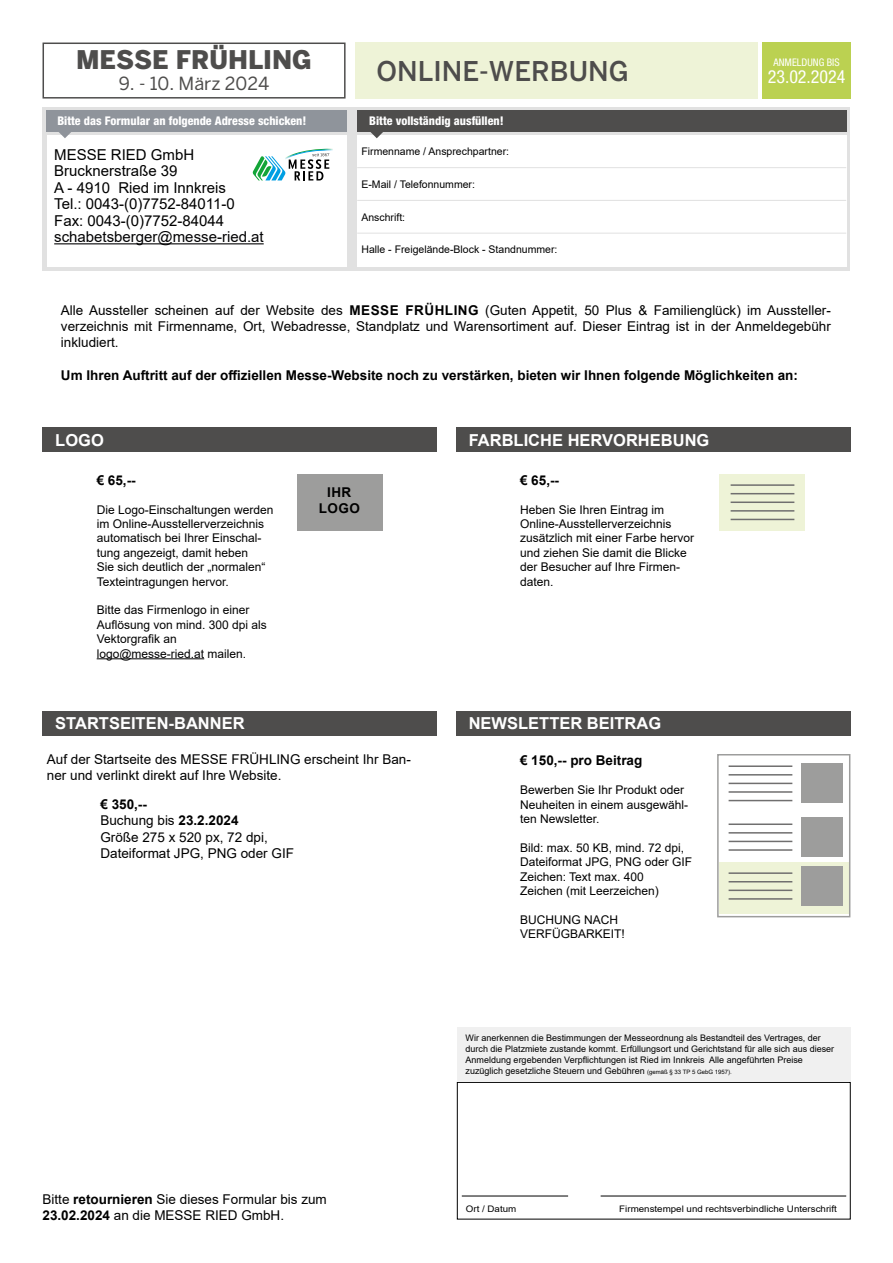
<style>
.page{position:relative;width:893px;height:1263px;background:#fff}
.page>*{position:absolute;margin:0;border:0;box-sizing:border-box;transform-origin:0 0}
.t1{font:500 27px "Benton Sans";color:#4e4d4c}
.t2{font:900 25.5px "Benton Sans";color:#4e4d4c}
.t3{font:18px "Benton Sans";color:#4e4d4c}
.t4{font:condensed 18px "Helvetica Neue LT Std";color:#fff}
.t5{font:700 16.5px "Arial";color:#fff}
.t6{font:15px/16.5px "Arial";color:#000}
.t7{font:15px "Arial";color:#020203}
.t8{font:13.5px/16.2px "Arial";color:#000}
.t9{font:700 13.5px/16.2px "Arial";color:#000;text-align:center}
.t10{font:12px/14.4px "Arial";color:#000}
.t11{font:800 condensed 12px "Helvetica Neue LT Std";color:#fff}
.t12{font:10.5px "Arial";color:#000}
.t13{font:condensed 10.5px "Helvetica Neue LT Std";color:#fff}
.t14{font:9px/10.8px "Arial";color:#000}
.t15{font:9px "Arial";color:#000;scale:1.08 1}
.s1{font-weight:700}
.s2{color:#020203}
.s3{font-size:6px}
</style>
<div class="page">
<div style="left:43px;top:107px;width:807px;height:163px;background:#e1e1e1"></div>
<div style="left:47px;top:135px;width:300px;height:132px;background:#fff"></div>
<div style="left:47px;top:111px;width:300px;height:21px;background:#8f949b"></div>
<svg style="left:59px;top:132px;width:12px;height:6px"></svg>
<hr style="left:54px;top:243px;width:210px;height:1px;background:#020203">
<svg style="left:253px;top:149px;width:80px;height:31px"></svg>
<div style="left:357px;top:135px;width:489px;height:132px;background:#fff"></div>
<hr style="left:357px;top:167px;width:489px;height:1px;background:#e1e1e1">
<hr style="left:357px;top:200px;width:489px;height:1px;background:#e1e1e1">
<hr style="left:357px;top:233px;width:489px;height:1px;background:#e1e1e1">
<div style="left:357px;top:111px;width:489px;height:21px;background:#4e4d4c"></div>
<svg style="left:370px;top:132px;width:13px;height:6px"></svg>
<div style="left:457px;top:1082px;width:393px;height:137px;border:1px solid #000"></div>
<div style="left:457px;top:1027px;width:393px;height:54px;background:#f0f0f0"></div>
<hr style="left:462px;top:1196px;width:106px;height:1px;background:#000">
<hr style="left:601px;top:1196px;width:245px;height:1px;background:#000">
<hr style="left:97px;top:658px;width:107px;height:1px;background:#020203">
<div style="left:43px;top:428px;width:394px;height:24px;background:#4e4d4c"></div>
<div style="left:456px;top:711px;width:394px;height:24px;background:#4e4d4c"></div>
<div style="left:456px;top:428px;width:394px;height:24px;background:#4e4d4c"></div>
<div style="left:43px;top:711px;width:394px;height:24px;background:#4e4d4c"></div>
<div style="left:297px;top:474px;width:85px;height:56px;background:#9d9d9c"></div>
<div style="left:720px;top:474px;width:85px;height:56px;background:#eef3d7"></div>
<hr style="left:731px;top:484px;width:63px;height:2px;background:#706f6f">
<hr style="left:731px;top:493px;width:63px;height:1px;background:#706f6f">
<hr style="left:731px;top:501px;width:63px;height:2px;background:#706f6f">
<hr style="left:731px;top:510px;width:63px;height:2px;background:#706f6f">
<hr style="left:731px;top:519px;width:63px;height:1px;background:#706f6f">
<div style="left:719px;top:862px;width:131px;height:51px;background:#eef3d7"></div>
<div style="left:717px;top:754px;width:133px;height:163px;border:2px solid #9d9d9c"></div>
<hr style="left:729px;top:765px;width:63px;height:2px;background:#706f6f">
<hr style="left:729px;top:774px;width:63px;height:1px;background:#706f6f">
<hr style="left:729px;top:783px;width:63px;height:1px;background:#706f6f">
<hr style="left:729px;top:791px;width:63px;height:2px;background:#706f6f">
<hr style="left:729px;top:800px;width:63px;height:1px;background:#706f6f">
<hr style="left:729px;top:823px;width:63px;height:2px;background:#706f6f">
<hr style="left:729px;top:832px;width:63px;height:1px;background:#706f6f">
<hr style="left:729px;top:841px;width:63px;height:1px;background:#706f6f">
<hr style="left:729px;top:849px;width:63px;height:2px;background:#706f6f">
<hr style="left:729px;top:872px;width:63px;height:2px;background:#706f6f">
<hr style="left:729px;top:881px;width:63px;height:1px;background:#706f6f">
<hr style="left:729px;top:889px;width:63px;height:2px;background:#706f6f">
<hr style="left:729px;top:898px;width:63px;height:2px;background:#706f6f">
<div style="left:801px;top:763px;width:41px;height:39px;background:#9d9d9c"></div>
<div style="left:801px;top:817px;width:41px;height:40px;background:#9d9d9c"></div>
<div style="left:801px;top:866px;width:41px;height:40px;background:#9d9d9c"></div>
<div style="left:43px;top:43px;width:303px;height:56px;border:2px solid #4e4d4c"></div>
<div style="left:355px;top:43px;width:403px;height:56px;background:#eef3d7"></div>
<div style="left:762px;top:43px;width:89px;height:56px;background:#bbd151"></div>
<h2 class="t2" style="left:76px;top:45px;width:238px">MESSE FRÜHLING</h2>
<h3 class="t3" style="left:119px;top:73px;width:152px">9. - 10. März 2024</h3>
<p class="t11" style="left:57px;top:114px;width:251px">Bitte das Formular an folgende Adresse schicken!</p>
<p class="t6" style="left:54px;top:146px;width:182px">MESSE RIED GmbH<br>Brucknerstraße 39<br>A - 4910 Ried im Innkreis<br>Tel.: 0043-(0)7752-84011-0<br>Fax: 0043-(0)7752-84044</p>
<p class="t7" style="left:54px;top:227px;width:211px">schabetsberger@messe-ried.at</p>
<h1 class="t1" style="left:377px;top:55px;width:254px">ONLINE-WERBUNG</h1>
<p class="t13" style="left:773px;top:56px;width:68px">ANMELDUNG BIS</p>
<h3 class="t4" style="left:768px;top:66px;width:79px">23.02.2024</h3>
<p class="t11" style="left:369px;top:114px;width:136px">Bitte vollständig ausfüllen!</p>
<p class="t12" style="left:361px;top:144px;width:149px">Firmenname / Ansprechpartner:</p>
<p class="t12" style="left:361px;top:177px;width:115px">E-Mail / Telefonnummer:</p>
<p class="t12" style="left:361px;top:210px;width:45px">Anschrift:</p>
<p class="t12" style="left:361px;top:242px;width:198px">Halle - Freigelände-Block - Standnummer:</p>
<p class="t8" style="left:61px;top:302px;width:771px;text-align:justify">Alle Aussteller scheinen auf der Website des <span class="s1">MESSE FRÜHLING</span> (Guten Appetit, 50 Plus &amp; Familienglück) im Aussteller&shy;verzeichnis mit Firmenname, Ort, Webadresse, Standplatz und Warensortiment auf. Dieser Eintrag ist in der Anmeldegebühr inkludiert.</p>
<p class="t9" style="left:61px;top:367px;width:739px">Um Ihren Auftritt auf der offiziellen Messe-Website noch zu verstärken, bieten wir Ihnen folgende Möglichkeiten an:</p>
<h3 class="t5" style="left:55px;top:428px;width:50px">LOGO</h3>
<p class="t9" style="left:97px;top:472px;width:41px">€ 65,--</p>
<p class="t10" style="left:97px;top:502px;width:178px">Die Logo-Einschaltungen werden im Online-Ausstellerverzeichnis automatisch bei Ihrer Einschal&shy;tung angezeigt, damit heben<br>Sie sich deutlich der „normalen“<br>Texteintragungen hervor.</p>
<p class="t10" style="left:97px;top:603px;width:172px">Bitte das Firmenlogo in einer<br>Auflösung von mind. 300 dpi als<br>Vektorgrafik an <span class="s2">logo@messe-ried.at</span> mailen.</p>
<h3 class="t5" style="left:55px;top:712px;width:191px">STARTSEITEN-BANNER</h3>
<p class="t9" style="left:319px;top:484px;width:43px">IHR<br>LOGO</p>
<p class="t8" style="left:47px;top:751px;width:365px">Auf der Startseite des MESSE FRÜHLING erscheint Ihr Ban&shy;ner und verlinkt direkt auf Ihre Website.</p>
<p class="t8" style="left:100px;top:796px;width:195px"><span class="s1">€ 350,--<br></span>Buchung bis <span class="s1">23.2.2024<br></span>Größe 275 x 520 px, 72 dpi,<br>Dateiformat JPG, PNG oder GIF</p>
<p class="t8" style="left:43px;top:1191px;width:286px">Bitte <span class="s1">retournieren</span> Sie dieses Formular bis zum<br><span class="s1">23.02.2024</span> an die MESSE RIED GmbH.</p>
<h3 class="t5" style="left:469px;top:428px;width:242px">FARBLICHE HERVORHEBUNG</h3>
<p class="t9" style="left:520px;top:472px;width:41px">€ 65,--</p>
<p class="t10" style="left:520px;top:502px;width:176px">Heben Sie Ihren Eintrag im<br>Online-Ausstellerverzeichnis zusätzlich mit einer Farbe hervor und ziehen Sie damit die Blicke der Besucher auf Ihre Firmen&shy;daten.</p>
<h3 class="t5" style="left:469px;top:712px;width:194px">NEWSLETTER BEITRAG</h3>
<p class="t9" style="left:520px;top:753px;width:124px">€ 150,-- pro Beitrag</p>
<p class="t10" style="left:520px;top:783px;width:170px">Bewerben Sie Ihr Produkt oder<br>Neuheiten in einem ausgewähl&shy;ten Newsletter.</p>
<p class="t10" style="left:520px;top:840px;width:174px">Bild: max. 50 KB, mind. 72 dpi,<br>Dateiformat JPG, PNG oder GIF<br>Zeichen: Text max. 400<br>Zeichen (mit Leerzeichen)</p>
<p class="t10" style="left:520px;top:912px;width:106px">BUCHUNG NACH<br>VERFÜGBARKEIT!</p>
<p class="t14" style="left:466px;top:1032px;width:370px">Wir anerkennen die Bestimmungen der Messeordnung als Bestandteil des Vertrages, der durch die Platzmiete zustande kommt. Erfüllungsort und Gerichtstand für alle sich aus dieser Anmeldung ergebenden Verpflichtungen ist Ried im Innkreis Alle angeführten Preise zuzüglich gesetzliche Steuern und Gebühren <span class="s3">(gemäß § 33 TP 5 GebG 1957).</span></p>
<p class="t15" style="left:466px;top:1202px;width:48px">Ort / Datum</p>
<p class="t15" style="left:619px;top:1202px;width:203px">Firmenstempel und rechtsverbindliche Unterschrift</p>
</div>
